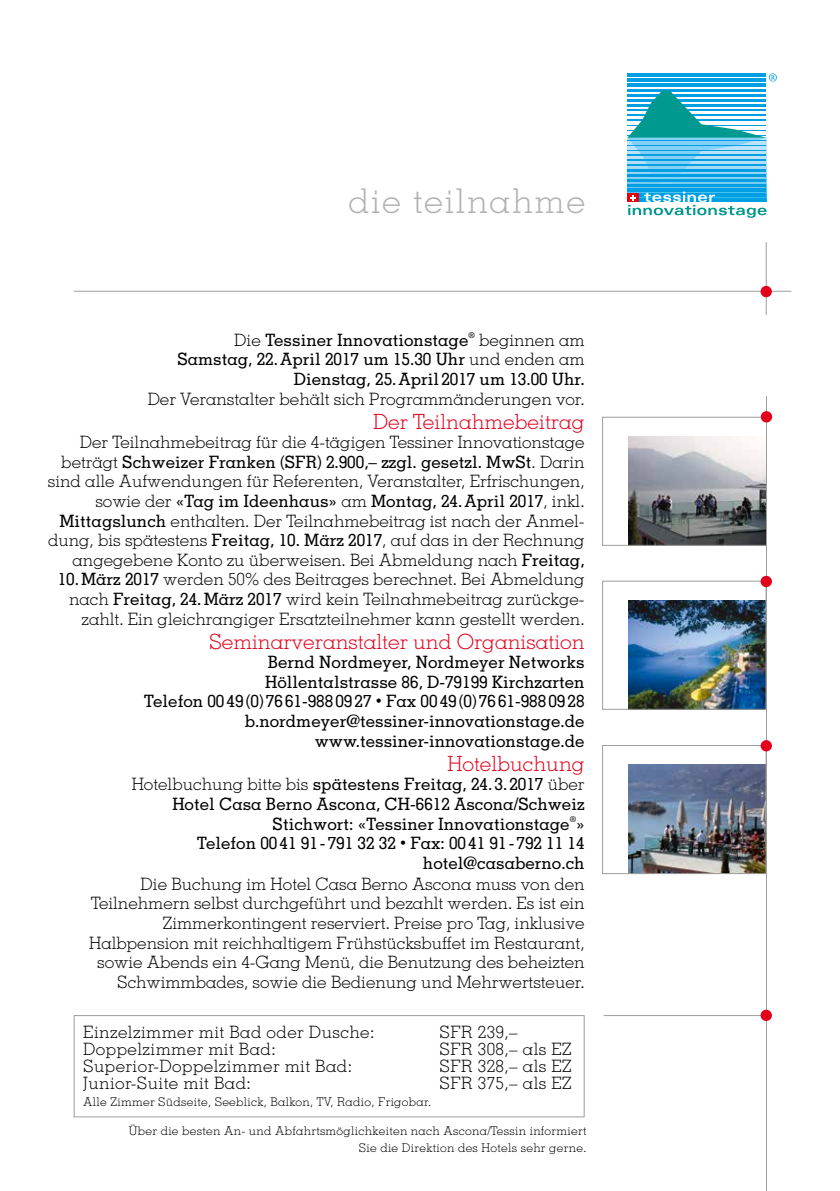
<style>
.page{position:relative;width:840px;height:1191px;background:#fff}
.page>*{position:absolute;margin:0;border:0;box-sizing:border-box;transform-origin:0 0}
.t1{font:300 34px "Memphis LT Std";letter-spacing:.05em;color:#b1b2b3}
.t2{font:300 21px "Memphis LT Std";color:#e3001c}
.t3{font:300 17px/19.6px "Memphis LT Std";color:#000;text-align:right}
.t4{font:500 17px/19.6px "Memphis LT Std";color:#000;text-align:right}
.t5{font:300 17px "Memphis LT Std";letter-spacing:.025em;color:#000}
.t6{font:300 12px/17px "Memphis LT Std";letter-spacing:.025em;color:#000;text-align:right}
.t7{font:500 8px "Memphis LT Std";color:#000}
.s1{font-weight:300}
.s2{font-weight:500}
.s3{font-size:12px}
</style>
<div class="page">
<img style="left:628px;top:436px;width:136px;height:108px">
<img style="left:628px;top:600px;width:136px;height:107px">
<img style="left:628px;top:764px;width:136px;height:108px">
<hr style="left:765px;top:396px;width:1px;height:795px;background:#9c9d9d">
<div style="left:74px;top:1015px;width:510px;height:102px;border:1px solid #9c9d9d"></div>
<svg style="left:771px;top:291px;width:19px;height:1px"></svg>
<hr style="left:765px;top:242px;width:1px;height:73px;background:#9c9d9d">
<hr style="left:74px;top:291px;width:692px;height:1px;background:#9c9d9d">
<div style="left:627px;top:138px;width:138px;height:64px;background:linear-gradient(to right,#009ee3,#009ee3)"></div>
<hr style="left:627px;top:74px;width:138px;height:3px;background:#009ee3">
<hr style="left:627px;top:79px;width:138px;height:3px;background:#009ee3">
<hr style="left:627px;top:84px;width:138px;height:3px;background:#009ee3">
<hr style="left:627px;top:89px;width:138px;height:3px;background:#009ee3">
<svg style="left:627px;top:91px;width:138px;height:93px"></svg>
<hr style="left:627px;top:188px;width:138px;height:4px;background:#009ee3">
<hr style="left:627px;top:184px;width:138px;height:2px;background:#009ee3">
<hr style="left:627px;top:179px;width:138px;height:2px;background:#009ee3">
<hr style="left:627px;top:174px;width:138px;height:2px;background:#009ee3">
<hr style="left:627px;top:169px;width:138px;height:2px;background:#009ee3">
<hr style="left:627px;top:164px;width:138px;height:2px;background:#009ee3">
<hr style="left:627px;top:159px;width:138px;height:2px;background:#009ee3">
<hr style="left:627px;top:155px;width:138px;height:1px;background:#009ee3">
<hr style="left:627px;top:150px;width:138px;height:1px;background:#009ee3">
<hr style="left:627px;top:145px;width:138px;height:1px;background:#009ee3">
<hr style="left:627px;top:140px;width:138px;height:1px;background:#009ee3">
<svg style="left:768px;top:73px;width:8px;height:8px"></svg>
<svg style="left:627px;top:192px;width:139px;height:26px"></svg>
<div style="left:760px;top:286px;width:11px;height:11px;background:#e3001c;border-radius:50%"></div>
<hr style="left:603px;top:1015px;width:162px;height:1px;background:#9c9d9d">
<div style="left:760px;top:1009px;width:11px;height:12px;background:#e3001c;border-radius:50%"></div>
<div style="left:602px;top:581px;width:164px;height:128px;border:1px solid #9c9d9d"></div>
<div style="left:760px;top:576px;width:11px;height:11px;background:#e3001c;border-radius:50%"></div>
<div style="left:602px;top:745px;width:164px;height:129px;border:1px solid #9c9d9d"></div>
<div style="left:760px;top:740px;width:11px;height:11px;background:#e3001c;border-radius:50%"></div>
<div style="left:602px;top:417px;width:164px;height:129px;border:1px solid #9c9d9d"></div>
<div style="left:760px;top:411px;width:11px;height:11px;background:#e3001c;border-radius:50%"></div>
<h1 class="t1" style="left:348px;top:180px;width:238px">die teilnahme</h1>
<p class="t4" style="left:234px;top:330px;width:235px"><span class="s1">Die</span> Tessiner Innovationstage</p>
<p class="t7" style="left:468px;top:330px;width:8px">®</p>
<p class="t4" style="left:177px;top:330px;width:408px"><span class="s1">beginnen am<br></span>Samstag, 22.April 2017 um 15.30 Uhr <span class="s1">und enden am<br></span>Dienstag, 25.April 2017 um 13.00 Uhr.</p>
<p class="t3" style="left:148px;top:389px;width:438px">Der Veranstalter behält sich Programmänderungen vor.</p>
<p class="t2" style="left:373px;top:408px;width:213px">Der Teilnahmebeitrag</p>
<p class="t3" style="left:48px;top:432px;width:538px">Der Teilnahmebeitrag für die 4-tägigen Tessiner Innovationstage beträgt <span class="s2">Schweizer Franken (SFR) 2.900,– zzgl. gesetzl. MwSt</span>. Darin sind alle Aufwendungen für Referenten, Veranstalter, Erfrischungen, sowie der <span class="s2">«Tag im Ideenhaus»</span> am <span class="s2">Montag, 24.April 2017</span>, inkl.<br><span class="s2">Mittagslunch</span> enthalten. Der Teilnahmebeitrag ist nach der Anmel&shy;dung, bis spätestens <span class="s2">Freitag, 10. März 2017</span>, auf das in der Rechnung angegebene Konto zu überweisen. Bei Abmeldung nach <span class="s2">Freitag, 10.März 2017</span> werden 50% des Beitrages berechnet. Bei Abmeldung nach <span class="s2">Freitag, 24.März 2017</span> wird kein Teilnahmebeitrag zurückge&shy;zahlt. Ein gleichrangiger Ersatzteilnehmer kann gestellt werden.</p>
<p class="t2" style="left:209px;top:628px;width:377px">Seminarveranstalter und Organisation</p>
<p class="t4" style="left:144px;top:652px;width:442px">Bernd Nordmeyer, Nordmeyer Networks Höllentalstrasse 86, D-79199 Kirchzarten<br>Telefon 00 49(0)7661-9880927 <span class="s3">•</span> Fax 0049(0) 76 61-988 09 28 b.nordmeyer@tessiner-innovationstage.de www.tessiner-innovationstage.de</p>
<p class="t2" style="left:447px;top:750px;width:139px">Hotelbuchung</p>
<p class="t4" style="left:132px;top:774px;width:454px"><span class="s1">Hotelbuchung bitte bis</span> spätestens Freitag, 24.3. 2017 <span class="s1">über<br></span>Hotel Casa Berno Ascona, CH-6612 Ascona/Schweiz<br>Stichwort: «Tessiner Innovationstage »</p>
<p class="t7" style="left:569px;top:813px;width:8px">®</p>
<p class="t4" style="left:197px;top:833px;width:389px">Telefon 0041 91-791 32 32 <span class="s3">•</span> Fax: 00 41 91- 792 11 14 hotel@casaberno.ch</p>
<p class="t3" style="left:89px;top:874px;width:496px">Die Buchung im Hotel Casa Berno Ascona muss von den Teilnehmern selbst durchgeführt und bezahlt werden. Es ist ein Zimmerkontingent reserviert. Preise pro Tag, inklusive Halbpension mit reichhaltigem Frühstücksbuffet im Restaurant, sowie Abends ein 4-Gang Menü, die Benutzung des beheizten Schwimmbades, sowie die Bedienung und Mehrwertsteuer.</p>
<p class="t5" style="left:83px;top:1021px;width:292px">Einzelzimmer mit Bad oder Dusche:</p>
<p class="t3" style="left:439px;top:1021px;width:80px">SFR 239,–</p>
<p class="t5" style="left:83px;top:1038px;width:194px">Doppelzimmer mit Bad:</p>
<p class="t5" style="left:439px;top:1038px;width:133px">SFR 308,– als EZ</p>
<p class="t5" style="left:83px;top:1055px;width:270px">Superior-Doppelzimmer mit Bad:</p>
<p class="t5" style="left:439px;top:1055px;width:133px">SFR 328,– als EZ</p>
<p class="t5" style="left:83px;top:1072px;width:169px">Junior-Suite mit Bad:</p>
<p class="t5" style="left:439px;top:1072px;width:133px">SFR 375,– als EZ</p>
<p class="t6" style="left:83px;top:1092px;width:349px">Alle Zimmer Südseite, Seeblick, Balkon, TV, Radio, Frigobar.</p>
<p class="t6" style="left:129px;top:1122px;width:459px">Über die besten An- und Abfahrtsmöglichkeiten nach Ascona/Tessin informiert<br>Sie die Direktion des Hotels sehr gerne.</p>
</div>
